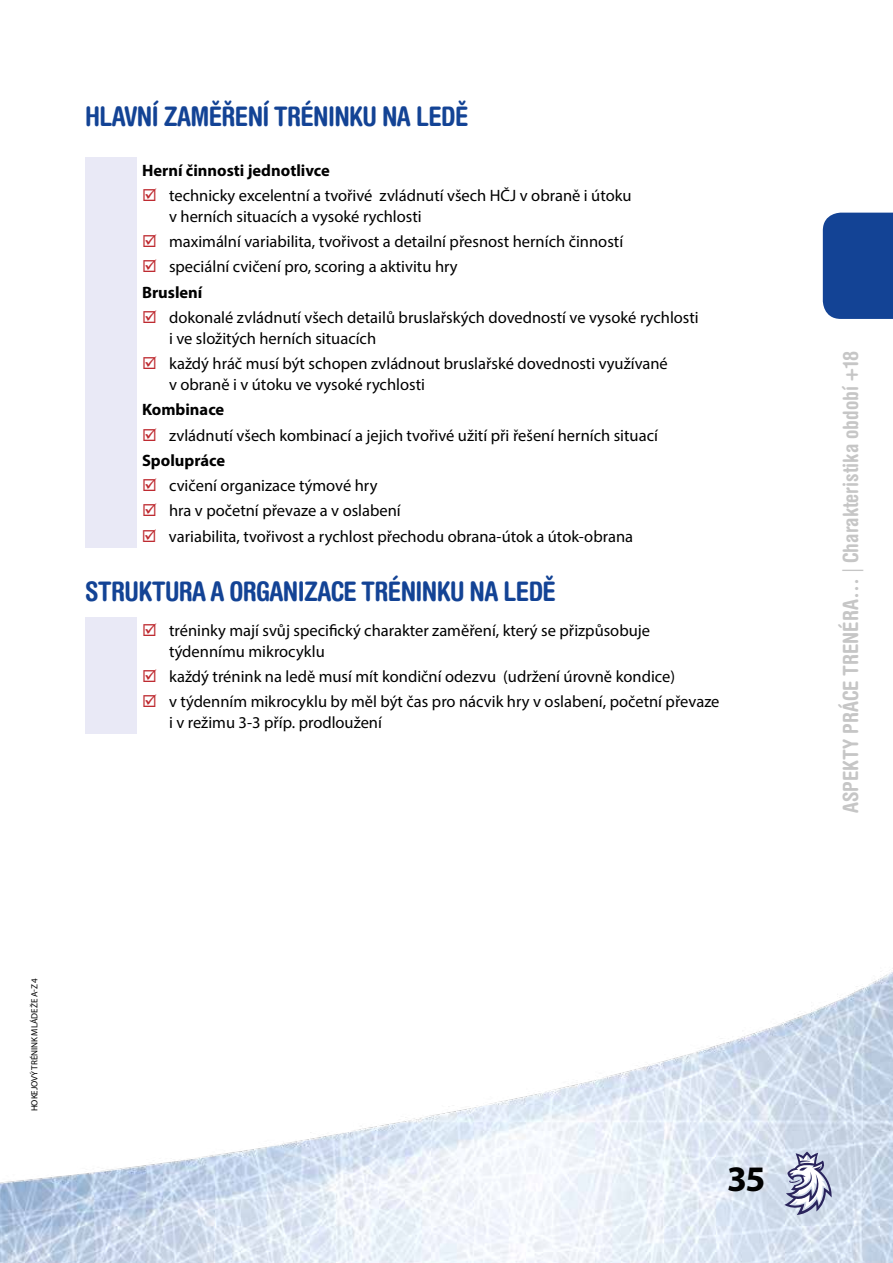
<style>
.page{position:relative;width:893px;height:1263px;background:#fff}
.page>*{position:absolute;margin:0;border:0;box-sizing:border-box;transform-origin:0 0}
.t1{font:700 36px "Myriad Pro";color:#000}
.t2{font:700 condensed 27px "Helvetica Rounded LT Pro";letter-spacing:-.025em;color:#134395}
.t3{font:700 condensed 21px "Helvetica Rounded LT Pro";color:#c6c6c6}
.t4{font:16.5px/21px "Myriad Pro";color:#000}
.t5{font:700 16.5px "Myriad Pro";color:#000}
.t6{font:9px "Myriad Pro";letter-spacing:-.005em;color:#000}
.s1{font-family:"Univers LT Std";font-weight:400}
</style>
<div class="page">
<img style="left:0;top:968px;width:893px;height:295px">
<svg style="left:784px;top:1151px;width:48px;height:64px"></svg>
<div style="left:85px;top:157px;width:51px;height:391px;background:#e9e9f6"></div>
<div style="left:85px;top:617px;width:51px;height:117px;background:#e9e9f6"></div>
<div style="left:823px;top:213px;width:70px;height:106px;background:#134395"></div>
<h2 class="t2" style="left:85px;top:100px;width:385px">HLAVNÍ ZAMĚŘENÍ TRÉNINKU NA LEDĚ</h2>
<p class="t5" style="left:142px;top:159px;width:189px">Herní činnosti jednotlivce</p>
<p class="t4" style="left:169px;top:185px;width:464px">technicky excelentní a tvořivé zvládnutí všech HČJ v obraně i útoku v herních situacích a vysoké rychlosti</p>
<p class="t4" style="left:169px;top:229px;width:456px;line-height:25.2px">maximální variabilita, tvořivost a detailní přesnost herních činností speciální cvičení pro, scoring a aktivitu hry</p>
<p class="t5" style="left:142px;top:281px;width:62px">Bruslení</p>
<p class="t4" style="left:169px;top:307px;width:531px">dokonalé zvládnutí všech detailů bruslařských dovedností ve vysoké rychlosti i ve složitých herních situacích</p>
<p class="t4" style="left:169px;top:353px;width:500px">každý hráč musí být schopen zvládnout bruslařské dovednosti využívané v obraně i v útoku ve vysoké rychlosti</p>
<p class="t5" style="left:142px;top:399px;width:84px">Kombinace</p>
<p class="t4" style="left:169px;top:424px;width:490px">zvládnutí všech kombinací a jejich tvořivé užití při řešení herních situací</p>
<p class="t5" style="left:142px;top:450px;width:85px">Spolupráce</p>
<p class="t4" style="left:169px;top:473px;width:466px;line-height:25.2px">cvičení organizace týmové hry<br>hra v početní převaze a v oslabení<br>variabilita, tvořivost a rychlost přechodu obrana-útok a útok-obrana</p>
<h2 class="t2" style="left:85px;top:575px;width:472px">STRUKTURA A ORGANIZACE TRÉNINKU NA LEDĚ</h2>
<p class="t4" style="left:169px;top:620px;width:483px">tréninky mají svůj specifický charakter zaměření, který se přizpůsobuje týdennímu mikrocyklu</p>
<p class="t4" style="left:169px;top:664px;width:552px;line-height:25.2px">každý trénink na ledě musí mít kondiční odezvu (udržení úrovně kondice)<br>v týdenním mikrocyklu by měl být čas pro nácvik hry v oslabení, početní převaze</p>
<p class="t4" style="left:169px;top:712px;width:214px">i v režimu 3-3 příp. prodloužení</p>
<p class="t6" style="left:29px;top:1111px;width:135px;rotate:-90deg">HOKEJOVÝ TRÉNINK MLÁDEŽE A-Z 4</p>
<h1 class="t1" style="left:727px;top:1156px;width:40px">35</h1>
<p class="t3" style="left:838px;top:813px;width:463px;rotate:-90deg">ASPEKTY PRÁCE TRENÉRA… <span class="s1">|</span> Charakteristika období +18</p>
</div>
